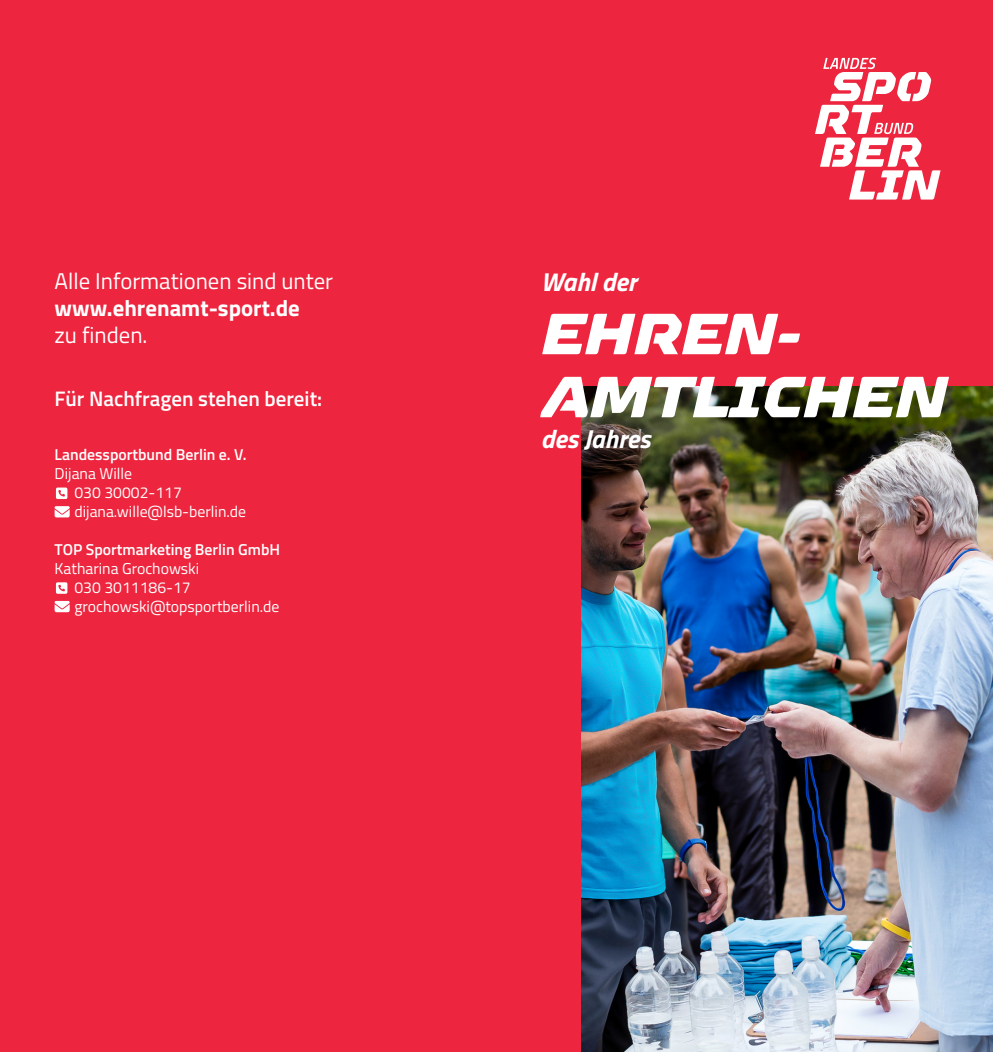
<style>
.page{position:relative;width:993px;height:1052px;background:#fff}
.page>*{position:absolute;margin:0;border:0;box-sizing:border-box;transform-origin:0 0}
.t1{font:57.75px/63px "LSB Headline";letter-spacing:-.03em;color:#fff}
.t2{font:italic 700 25.9px "Titillium Web";color:#fff}
.t3{font:22.75px "Titillium Web";color:#fff}
.t4{font:700 22.75px "Titillium Web";color:#fff}
.t5{font:600 21px "Titillium";color:#fff}
.t6{font:15.75px/18.9px "Titillium Web";color:#fff}
.t7{font:600 15.75px "Titillium Web";color:#fff}
</style>
<div class="page">
<div style="left:0;top:0;width:992px;height:1052px;background:#ed253e"></div>
<img style="left:581px;top:387px;width:411px;height:665px">
<svg style="left:55px;top:601px;width:15px;height:11px"></svg>
<svg style="left:55px;top:506px;width:15px;height:11px"></svg>
<svg style="left:56px;top:582px;width:11px;height:12px"></svg>
<svg style="left:56px;top:487px;width:11px;height:12px"></svg>
<svg style="left:815px;top:58px;width:125px;height:142px"></svg>
<h3 class="t3" style="left:55px;top:264px;width:280px">Alle Informationen sind unter</h3>
<h3 class="t4" style="left:55px;top:291px;width:247px">www.ehrenamt-sport.de</h3>
<h3 class="t3" style="left:55px;top:319px;width:94px">zu finden.</h3>
<h3 class="t5" style="left:55px;top:383px;width:269px">Für Nachfragen stehen bereit:</h3>
<p class="t7" style="left:55px;top:443px;width:193px">Landessportbund Berlin e. V.</p>
<p class="t6" style="left:74px;top:463px;width:173px;text-indent:-20px">Dijana Wille<br>030 30002-117 dijana.wille@lsb-berlin.de</p>
<p class="t7" style="left:55px;top:537px;width:227px">TOP Sportmarketing Berlin GmbH</p>
<p class="t6" style="left:74px;top:558px;width:206px;text-indent:-20px">Katharina Grochowski<br>030 3011186-17 grochowski@topsportberlin.de</p>
<h2 class="t2" style="left:540px;top:262px;width:97px">Wahl der</h2>
<h1 class="t1" style="left:540px;top:302px;width:409px">EHREN-<br>AMTLICHEN</h1>
<h2 class="t2" style="left:540px;top:419px;width:111px">des Jahres</h2>
</div>
